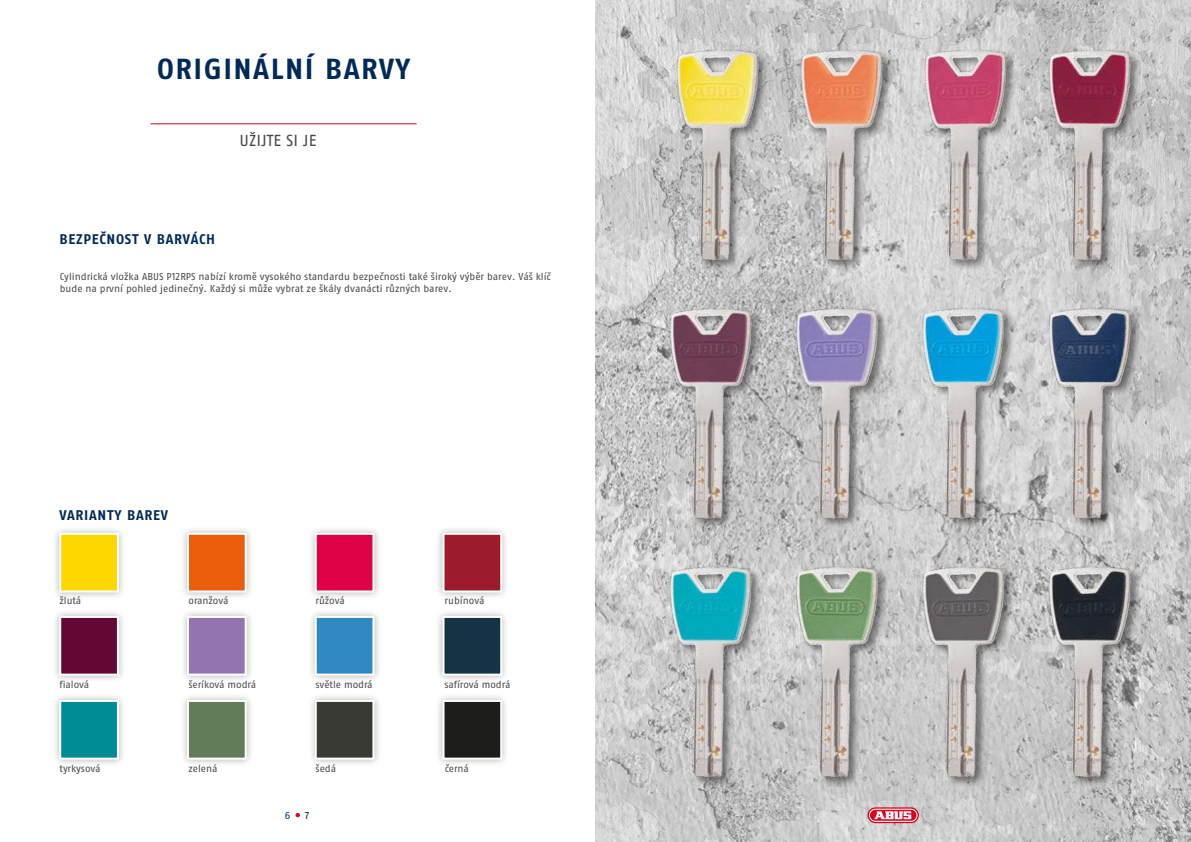
<style>
.page{position:relative;width:1191px;height:842px;background:#fff}
.page>*{position:absolute;margin:0;border:0;box-sizing:border-box;transform-origin:0 0}
.t1{font:700 29px "ABUS Fago Pro";letter-spacing:.05em;color:#002a58}
.t2{font:16px "ABUS Fago Pro";letter-spacing:.01em;color:#494948}
.t3{font:700 14px "ABUS Fago Pro";letter-spacing:.05em;color:#002a58}
.t4{font:10px/12px "ABUS Fago Pro";color:#494948}
.t5{font:10px "ABUS Fago Pro";color:#002a58}
</style>
<div class="page">
<hr style="left:150px;top:123px;width:267px;height:1px;background:#db021d">
<div style="left:52px;top:525px;width:75px;height:75px;background:#000;opacity:.3"></div>
<div style="left:59px;top:533px;width:60px;height:59px;background:#ffd700;border:2px solid #fff"></div>
<div style="left:52px;top:608px;width:75px;height:75px;background:#000;opacity:.3"></div>
<div style="left:59px;top:616px;width:60px;height:60px;background:#630834;border:2px solid #fff"></div>
<div style="left:52px;top:692px;width:75px;height:75px;background:#000;opacity:.3"></div>
<div style="left:59px;top:700px;width:60px;height:60px;background:#008c93;border:2px solid #fff"></div>
<div style="left:179px;top:525px;width:75px;height:75px;background:#000;opacity:.3"></div>
<div style="left:187px;top:533px;width:60px;height:59px;background:#eb5c0b;border:2px solid #fff"></div>
<div style="left:179px;top:608px;width:75px;height:75px;background:#000;opacity:.3"></div>
<div style="left:187px;top:616px;width:60px;height:60px;background:#9374b1;border:2px solid #fff"></div>
<div style="left:179px;top:692px;width:75px;height:75px;background:#000;opacity:.3"></div>
<div style="left:187px;top:700px;width:60px;height:60px;background:#617c56;border:2px solid #fff"></div>
<div style="left:307px;top:525px;width:75px;height:75px;background:#000;opacity:.3"></div>
<div style="left:315px;top:533px;width:59px;height:59px;background:#de0346;border:2px solid #fff"></div>
<div style="left:307px;top:608px;width:75px;height:75px;background:#000;opacity:.3"></div>
<div style="left:315px;top:616px;width:59px;height:60px;background:#3089c2;border:2px solid #fff"></div>
<div style="left:307px;top:692px;width:75px;height:75px;background:#000;opacity:.3"></div>
<div style="left:315px;top:700px;width:59px;height:60px;background:#393a34;border:2px solid #fff"></div>
<div style="left:435px;top:525px;width:75px;height:75px;background:#000;opacity:.3"></div>
<div style="left:442px;top:533px;width:60px;height:59px;background:#9d1c2b;border:2px solid #fff"></div>
<div style="left:435px;top:608px;width:75px;height:75px;background:#000;opacity:.3"></div>
<div style="left:442px;top:616px;width:60px;height:60px;background:#143344;border:2px solid #fff"></div>
<div style="left:435px;top:692px;width:75px;height:75px;background:#000;opacity:.3"></div>
<div style="left:442px;top:700px;width:60px;height:60px;background:#1d1d1b;border:2px solid #fff"></div>
<img style="left:595px;top:0;width:596px;height:842px">
<img style="left:627px;top:28px;width:124px;height:240px">
<img style="left:751px;top:28px;width:124px;height:240px">
<img style="left:875px;top:28px;width:124px;height:240px">
<img style="left:999px;top:28px;width:192px;height:240px">
<img style="left:945px;top:286px;width:54px;height:241px">
<img style="left:620px;top:286px;width:126px;height:241px">
<img style="left:999px;top:286px;width:192px;height:241px">
<img style="left:746px;top:286px;width:199px;height:241px">
<img style="left:620px;top:544px;width:126px;height:241px">
<img style="left:746px;top:544px;width:127px;height:241px">
<img style="left:873px;top:544px;width:126px;height:241px">
<img style="left:999px;top:544px;width:192px;height:241px">
<svg style="left:867px;top:807px;width:52px;height:16px"></svg>
<svg style="left:869px;top:809px;width:48px;height:13px"></svg>
<svg style="left:295px;top:813px;width:5px;height:4px"></svg>
<h1 class="t1" style="left:157px;top:52px;width:254px">ORIGINÁLNÍ BARVY</h1>
<h2 class="t2" style="left:239px;top:131px;width:78px">UŽIJTE SI JE</h2>
<h3 class="t3" style="left:60px;top:231px;width:157px">BEZPEČNOST V BARVÁCH</h3>
<p class="t4" style="left:60px;top:271px;width:492px">Cylindrická vložka ABUS P12RPS nabízí kromě vysokého standardu bezpečnosti také široký výběr barev. Váš klíč bude na první pohled jedinečný. Každý si může vybrat ze škály dvanácti různých barev.</p>
<h3 class="t3" style="left:60px;top:507px;width:110px">VARIANTY BAREV</h3>
<p class="t4" style="left:59px;top:595px;width:23px">žlutá</p>
<p class="t4" style="left:188px;top:595px;width:41px">oranžová</p>
<p class="t4" style="left:315px;top:595px;width:31px">růžová</p>
<p class="t4" style="left:444px;top:595px;width:42px">rubínová</p>
<p class="t4" style="left:59px;top:679px;width:31px">fialová</p>
<p class="t4" style="left:188px;top:679px;width:69px">šeríková modrá</p>
<p class="t4" style="left:315px;top:679px;width:59px">světle modrá</p>
<p class="t4" style="left:444px;top:679px;width:67px">safírová modrá</p>
<p class="t4" style="left:60px;top:763px;width:43px">tyrkysová</p>
<p class="t4" style="left:189px;top:763px;width:30px">zelená</p>
<p class="t4" style="left:316px;top:763px;width:22px">šedá</p>
<p class="t4" style="left:445px;top:763px;width:26px">černá</p>
<p class="t5" style="left:285px;top:809px;width:7px">6</p>
<p class="t5" style="left:305px;top:809px;width:6px">7</p>
</div>
